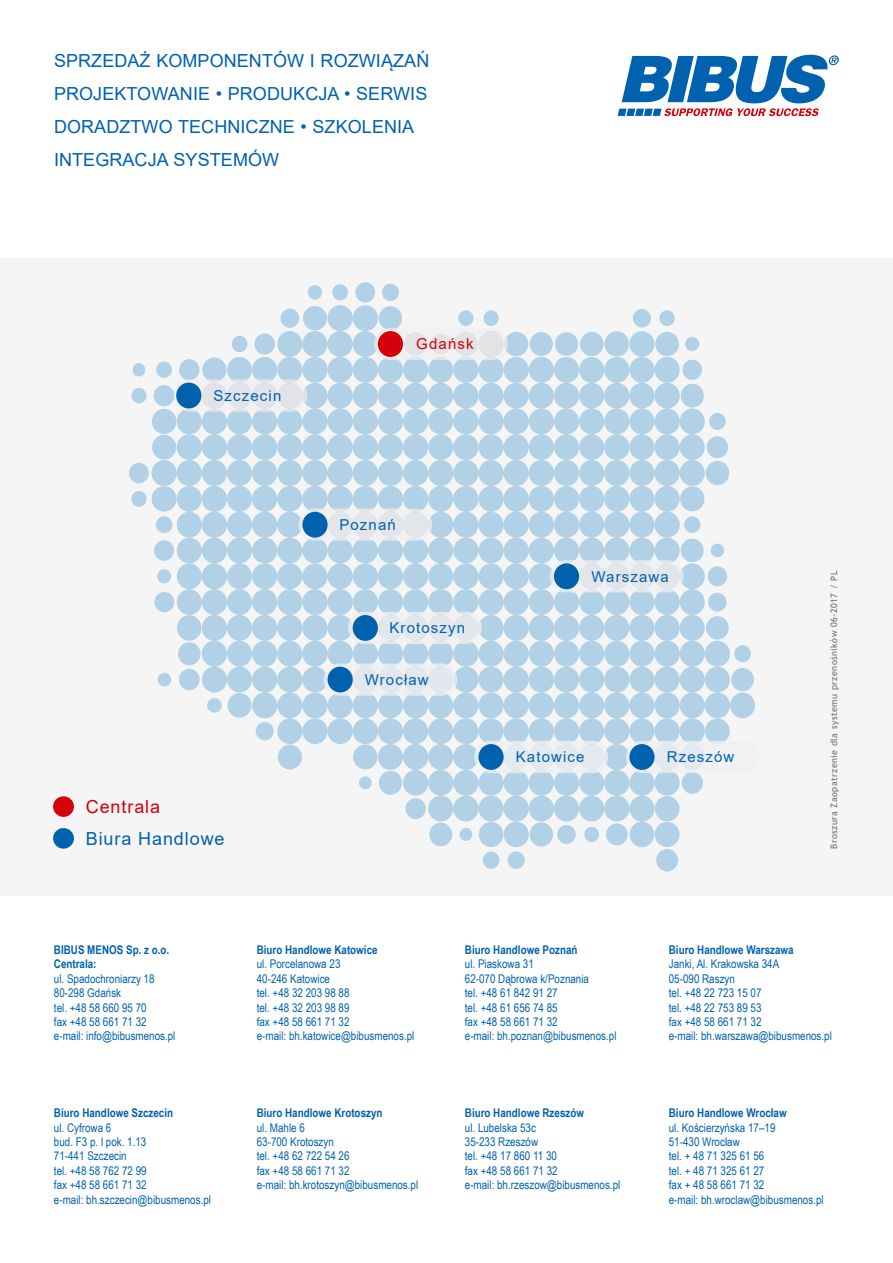
<style>
.page{position:relative;width:893px;height:1263px;background:#fff}
.page>*{position:absolute;margin:0;border:0;box-sizing:border-box;transform-origin:0 0}
.t1{font:18px/33px "Arial";letter-spacing:.005em;color:#0061af}
.t2{font:18px "Arial";letter-spacing:.05em;color:#0061af}
.t3{font:18px "Arial";letter-spacing:.05em;color:#d5000c}
.t4{font:15px "Arial";letter-spacing:.075em;color:#0061af}
.t5{font:15px "Arial";letter-spacing:.075em;color:#d5000c}
.t6{font:12px/14.4px "Arial Narrow";color:#0061af}
.t7{font:700 12px/14.4px "Arial Narrow";color:#0061af}
.t8{font:9px "Trebuchet MS";letter-spacing:.05em;color:#746b6c}
</style>
<div class="page">
<div style="left:0;top:258px;width:893px;height:638px;background:#f5f5f6"></div>
<svg style="left:129px;top:333px;width:626px;height:538px;fill:#b3d1e6"></svg>
<svg style="left:280px;top:282px;width:395px;height:78px"></svg>
<img style="left:374px;top:328px;width:134px;height:32px">
<img style="left:298px;top:509px;width:134px;height:32px">
<img style="left:348px;top:612px;width:134px;height:32px">
<img style="left:323px;top:663px;width:134px;height:33px">
<img style="left:474px;top:741px;width:134px;height:32px">
<svg style="left:725px;top:741px;width:30px;height:32px"></svg>
<img style="left:626px;top:741px;width:99px;height:32px">
<div style="left:378px;top:331px;width:25px;height:26px;background:#d5000c;border-radius:50%"></div>
<img style="left:550px;top:560px;width:133px;height:32px">
<div style="left:554px;top:563px;width:25px;height:26px;background:#0061af;border-radius:50%"></div>
<div style="left:629px;top:744px;width:25px;height:26px;background:#0061af;border-radius:50%"></div>
<div style="left:478px;top:744px;width:26px;height:26px;background:#0061af;border-radius:50%"></div>
<div style="left:328px;top:667px;width:25px;height:25px;background:#0061af;border-radius:50%"></div>
<div style="left:353px;top:615px;width:25px;height:26px;background:#0061af;border-radius:50%"></div>
<div style="left:302px;top:512px;width:26px;height:26px;background:#0061af;border-radius:50%"></div>
<img style="left:174px;top:379px;width:133px;height:33px">
<div style="left:176px;top:383px;width:25px;height:25px;background:#0061af;border-radius:50%"></div>
<div style="left:53px;top:796px;width:21px;height:21px;background:#d5000c;border-radius:10px"></div>
<div style="left:53px;top:828px;width:21px;height:21px;background:#0061af;border-radius:10px"></div>
<svg style="left:618px;top:55px;width:221px;height:61px"></svg>
<h1 class="t1" style="left:54px;top:44px;width:377px">SPRZEDAŻ KOMPONENTÓW I ROZWIĄZAŃ<br>PROJEKTOWANIE • PRODUKCJA • SERWIS<br>DORADZTWO TECHNICZNE • SZKOLENIA<br>INTEGRACJA SYSTEMÓW</h1>
<p class="t4" style="left:213px;top:386px;width:69px">Szczecin</p>
<h1 class="t3" style="left:86px;top:794px;width:76px">Centrala</h1>
<h1 class="t2" style="left:86px;top:826px;width:140px">Biura Handlowe</h1>
<p class="t5" style="left:416px;top:334px;width:59px">Gdańsk</p>
<p class="t4" style="left:339px;top:514px;width:58px">Poznań</p>
<p class="t4" style="left:389px;top:617px;width:77px">Krotoszyn</p>
<p class="t4" style="left:365px;top:669px;width:65px">Wrocław</p>
<p class="t4" style="left:591px;top:566px;width:79px">Warszawa</p>
<p class="t4" style="left:516px;top:747px;width:70px">Katowice</p>
<p class="t4" style="left:667px;top:747px;width:69px">Rzeszów</p>
<p class="t8" style="left:828px;top:849px;width:279px;rotate:-90deg">Broszura Zaopatrzenie dla systemu przenośników 06-2017 / PL</p>
<p class="t7" style="left:54px;top:942px;width:117px">BIBUS MENOS Sp. z o.o.<br>Centrala:</p>
<p class="t6" style="left:54px;top:971px;width:123px">ul. Spadochroniarzy 18<br>80-298 Gdańsk<br>tel. +48 58 660 95 70<br>fax +48 58 661 71 32 e-mail: info@bibusmenos.pl</p>
<p class="t7" style="left:54px;top:1105px;width:121px">Biuro Handlowe Szczecin</p>
<p class="t6" style="left:54px;top:1119px;width:159px">ul. Cyfrowa 6<br>bud. F3 p. l pok. 1.13<br>71-441 Szczecin<br>tel. +48 58 762 72 99<br>fax +48 58 661 71 32<br>e-mail: bh.szczecin@bibusmenos.pl</p>
<p class="t7" style="left:257px;top:942px;width:122px">Biuro Handlowe Katowice</p>
<p class="t6" style="left:257px;top:956px;width:159px">ul. Porcelanowa 23<br>40-246 Katowice<br>tel. +48 32 203 98 88<br>tel. +48 32 203 98 89<br>fax +48 58 661 71 32<br>e-mail: bh.katowice@bibusmenos.pl</p>
<p class="t7" style="left:257px;top:1105px;width:127px">Biuro Handlowe Krotoszyn</p>
<p class="t6" style="left:257px;top:1119px;width:163px">ul. Mahle 6<br>63-700 Krotoszyn<br>tel. +48 62 722 54 26<br>fax +48 58 661 71 32<br>e-mail: bh.krotoszyn@bibusmenos.pl</p>
<p class="t7" style="left:465px;top:942px;width:114px">Biuro Handlowe Poznań</p>
<p class="t6" style="left:465px;top:956px;width:153px">ul. Piaskowa 31<br>62-070 Dąbrowa k/Poznania<br>tel. +48 61 842 91 27<br>tel. +48 61 656 74 85<br>fax +48 58 661 71 32<br>e-mail: bh.poznan@bibusmenos.pl</p>
<p class="t7" style="left:465px;top:1105px;width:121px">Biuro Handlowe Rzeszów</p>
<p class="t6" style="left:465px;top:1119px;width:157px">ul. Lubelska 53c<br>35-233 Rzeszów<br>tel. +48 17 860 11 30<br>fax +48 58 661 71 32<br>e-mail: bh.rzeszow@bibusmenos.pl</p>
<p class="t7" style="left:669px;top:942px;width:126px">Biuro Handlowe Warszawa</p>
<p class="t6" style="left:669px;top:956px;width:165px">Janki, Al. Krakowska 34A<br>05-090 Raszyn<br>tel. +48 22 723 15 07<br>tel. +48 22 753 89 53<br>fax +48 58 661 71 32<br>e-mail: bh.warszawa@bibusmenos.pl</p>
<p class="t7" style="left:669px;top:1105px;width:119px">Biuro Handlowe Wrocław</p>
<p class="t6" style="left:669px;top:1119px;width:156px">ul. Kościerzyńska 17–19<br>51-430 Wrocław<br>tel. + 48 71 325 61 56<br>tel. + 48 71 325 61 27<br>fax + 48 58 661 71 32<br>e-mail: bh.wroclaw@bibusmenos.pl</p>
</div>
